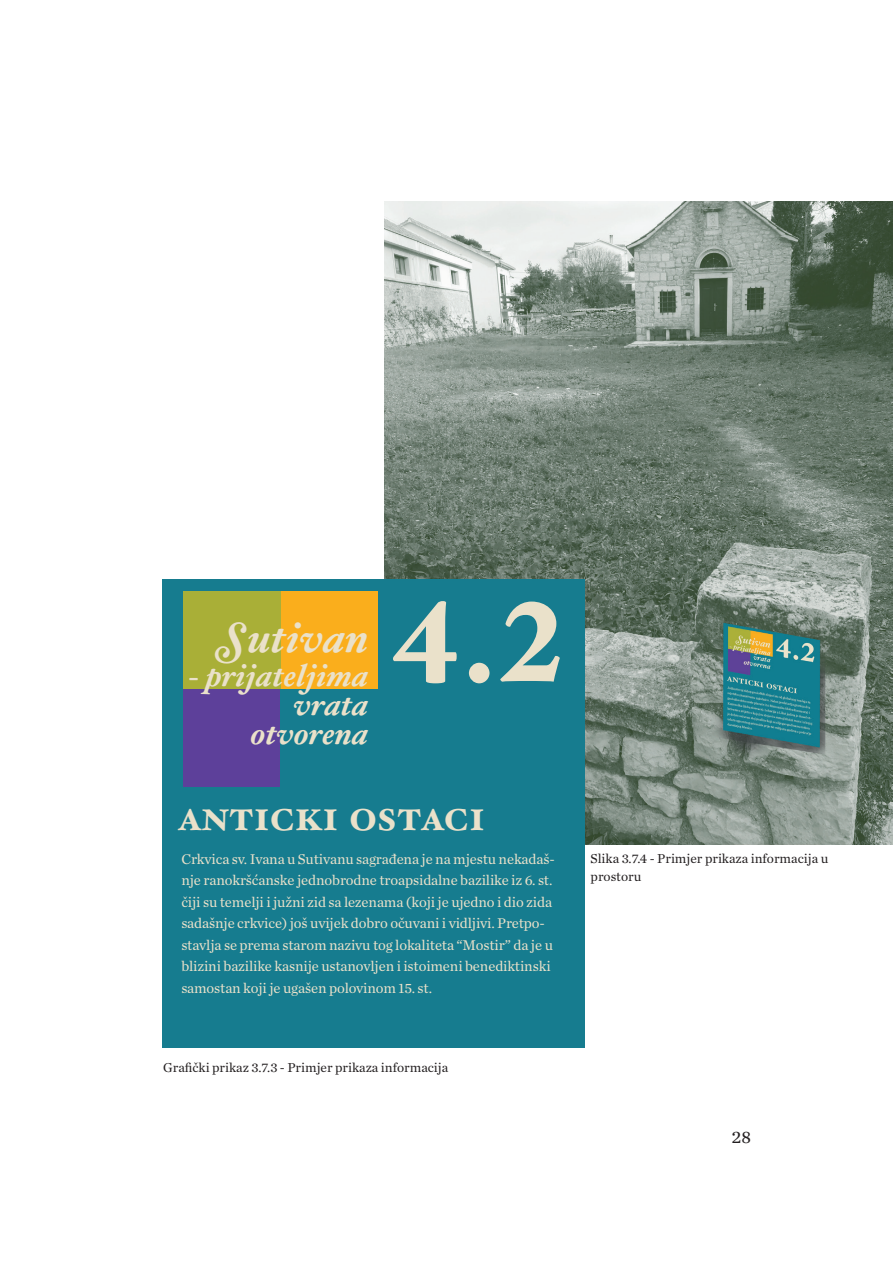
<style>
.page{position:relative;width:893px;height:1263px;background:#fff}
.page>*{position:absolute;margin:0;border:0;box-sizing:border-box;transform-origin:0 0}
.t1{font:113.25px "Hoefler Text Black Alt";color:#eae1ca}
.t2{font:44.1px "Hoefler Text Bold Small Caps";color:#eae1ca}
.t3{font:42.3px "Hoefler Text Bold Italic Swash";color:#eae1ca}
.t4{font:31.35px "Hoefler Text Bold Italic Swash";color:#eae1ca}
.t5{font:18px "Chronicle Text G1";color:#231f20}
.t6{font:14.7px/21.5px "Chronicle Text G1";letter-spacing:-.01em;color:#eae1ca}
.t7{font:13.5px/18.1px "Chronicle Text G1";color:#231f20}
</style>
<div class="page">
<img style="left:384px;top:202px;width:509px;height:642px">
<div style="left:162px;top:579px;width:422px;height:469px;background:#167c8f"></div>
<div style="left:280px;top:592px;width:98px;height:97px;background:#faae1c"></div>
<div style="left:183px;top:592px;width:97px;height:97px;background:#a9af37"></div>
<div style="left:183px;top:689px;width:97px;height:98px;background:#5d409a"></div>
<h3 class="t3" style="left:220px;top:612px;width:150px">Sutivan</h3>
<h3 class="t4" style="left:294px;top:686px;width:76px">vrata</h3>
<h3 class="t4" style="left:190px;top:657px;width:181px">- prijateljima</h3>
<h3 class="t4" style="left:251px;top:715px;width:119px">otvorena</h3>
<h1 class="t1" style="left:392px;top:591px;width:176px">4.2</h1>
<h2 class="t2" style="left:178px;top:787px;width:309px">anticki ostaci</h2>
<p class="t6" style="left:181px;top:847px;width:375px">Crkvica sv. Ivana u Sutivanu sagrađena je na mjestu nekadaš&shy;nje ranokršćanske jednobrodne troapsidalne bazilike iz 6. st. čiji su temelji i južni zid sa lezenama (koji je ujedno i dio zida sadašnje crkvice) još uvijek dobro očuvani i vidljivi. Pretpo&shy;stavlja se prema starom nazivu tog lokaliteta “Mostir” da je u blizini bazilike kasnije ustanovljen i istoimeni benediktinski samostan koji je ugašen polovinom 15. st.</p>
<p class="t7" style="left:163px;top:1058px;width:287px">Grafički prikaz 3.7.3 - Primjer prikaza informacija</p>
<p class="t7" style="left:591px;top:849px;width:239px">Slika 3.7.4 - Primjer prikaza informacija u prostoru</p>
<p class="t5" style="left:732px;top:1123px;width:21px">28</p>
</div>
